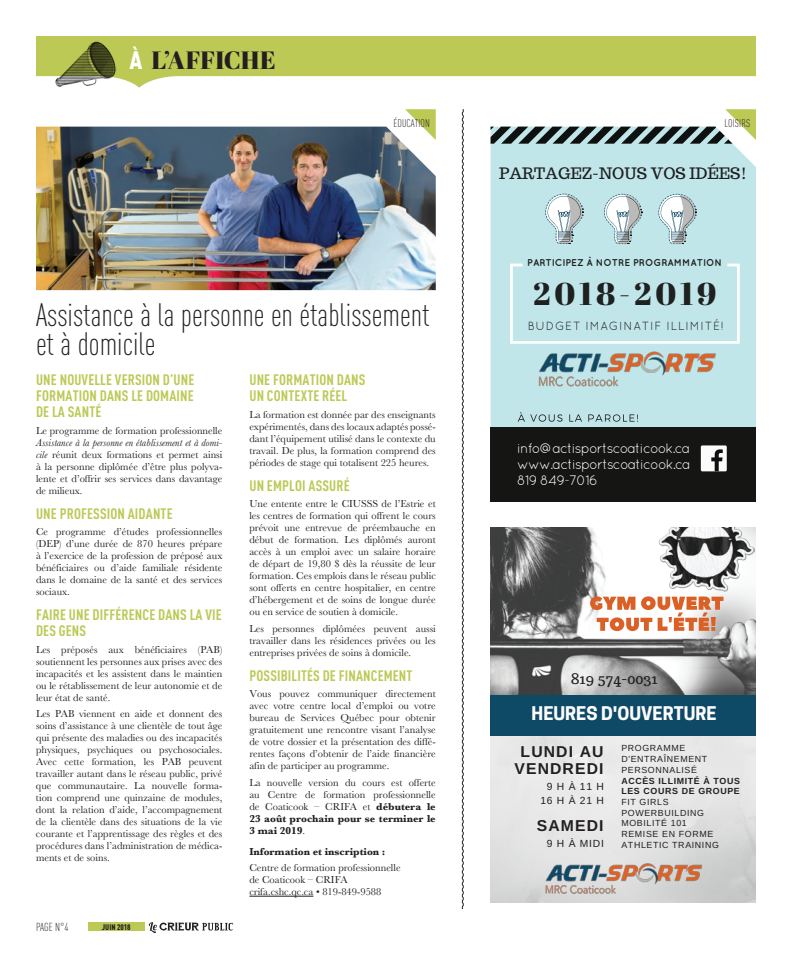
<style>
.page{position:relative;width:792px;height:972px;background:#fff}
.page>*{position:absolute;margin:0;border:0;box-sizing:border-box;transform-origin:0 0}
.t1{font:300 condensed 32px/29px "DINOT";color:#231f20}
.t2{font:31.5px "Abril Fatface";letter-spacing:.12em;color:#1f2020}
.t3{font:25px "Abril Fatface";letter-spacing:.01em;color:#231f20}
.t4{font:700 17.7px "Cooper Hewitt";color:#fdfcfd}
.t5{font:15.7px "Trocchi";color:#1f2020}
.t6{font:700 15.7px/16.7px "Arimo";letter-spacing:.07em;color:#231f20;text-align:center}
.t7{font:700 condensed 15px/16px "DINOT";letter-spacing:.01em;color:#bcc955}
.t8{font:14.8px "Trocchi";color:#231f20}
.t9{font:13.8px/16.2px "Quicksand";letter-spacing:-.06em;color:#fdfcfd;text-align:justify}
.t10{font:11.8px "Quicksand";letter-spacing:.06em;color:#1f2020}
.t11{font:300 condensed 11.5px "DINOT";color:#231f20}
.t12{font:300 condensed 11px "DINOT";letter-spacing:.01em;color:#231f20}
.t13{font:10.5px/12px "Baskerville";color:#231f20;text-align:justify}
.t14{font:700 10.5px "Baskerville";color:#231f20}
.t15{font:10.3px/14.4px "Arimo";letter-spacing:.42em;color:#231f20;text-align:right}
.t16{font:700 9.8px "Quicksand";color:#1f2020}
.t17{font:8.9px/10.7px "Arimo";letter-spacing:.07em;color:#231f20}
.t18{font:700 8.9px/10.7px "Arimo";letter-spacing:.07em;color:#231f20}
.t19{font:900 condensed 8px "DINOT";letter-spacing:.005em;color:#231f20}
.s1{font-family:"DINOT";font-weight:900;font-stretch:condensed;color:#fff}
.s2{font-style:italic}
.s3{font-family:"Bask Old Face"}
.s4{font-weight:700}
</style>
<div class="page">
<svg style="left:36px;top:36px;width:720px;height:52px;fill:#bcc955"></svg>
<img style="left:55px;top:41px;width:62px;height:47px">
<svg style="left:149px;top:922px;width:84px;height:11px"></svg>
<div style="left:88px;top:922px;width:56px;height:9px;background:#bcc955"></div>
<img style="left:491px;top:528px;width:265px;height:167px">
<svg style="left:590px;top:596px;width:134px;height:35px"></svg>
<img style="left:544px;top:861px;width:160px;height:35px">
<div style="left:491px;top:695px;width:265px;height:41px;background:#0e4965"></div>
<img style="left:658px;top:528px;width:96px;height:63px">
<div style="left:491px;top:144px;width:265px;height:284px;background:#c1e6ea"></div>
<div style="left:510px;top:264px;width:230px;height:80px;background:#c1e6ea"></div>
<svg style="left:545px;top:194px;width:38px;height:50px"></svg>
<img style="left:537px;top:349px;width:182px;height:39px">
<svg style="left:604px;top:194px;width:38px;height:50px"></svg>
<svg style="left:658px;top:194px;width:38px;height:50px"></svg>
<svg style="left:518px;top:412px;width:45px;height:10px"></svg>
<svg style="left:569px;top:414px;width:13px;height:8px"></svg>
<svg style="left:588px;top:414px;width:50px;height:8px"></svg>
<div style="left:491px;top:428px;width:265px;height:74px;background:#151514"></div>
<div style="left:701px;top:445px;width:26px;height:26px;background:#fdfcfd"></div>
<svg style="left:711px;top:449px;width:12px;height:22px"></svg>
<svg style="left:491px;top:109px;width:265px;height:35px"></svg>
<svg style="left:405px;top:109px;width:31px;height:18px"></svg>
<svg style="left:462px;top:109px;width:2px;height:801px;background:#8b8989"></svg>
<hr style="left:249px;top:896px;width:64px;height:1px;background:#231f20">
<img style="left:36px;top:127px;width:400px;height:163px">
<h3 class="t3" style="left:129px;top:43px;width:148px"><span class="s1">À</span> L’AFFICHE</h3>
<p class="t12" style="left:393px;top:116px;width:38px">éducation</p>
<p class="t12" style="left:725px;top:116px;width:27px">loisirs</p>
<h3 class="t5" style="left:499px;top:163px;width:250px">PARTAGEZ-NOUS VOS IDÉES!</h3>
<p class="t16" style="left:527px;top:257px;width:196px">PARTICIPEZ À NOTRE PROGRAMMATION</p>
<h1 class="t1" style="left:36px;top:301px;width:395px">Assistance à la personne en établissement et à domicile</h1>
<h3 class="t7" style="left:36px;top:372px;width:160px;text-align:justify">UNE NOUVELLE VERSION D’UNE FORMATION DANS LE DOMAINE DE LA SANTÉ</h3>
<p class="t13" style="left:36px;top:424px;width:188px">Le programme de formation professionnelle</p>
<p class="t13" style="left:36px;top:436px;width:188px"><span class="s2">Assistance à la personne en établissement et à domi&shy;cile</span> réunit deux formations et permet ainsi à la personne diplômée d’être plus polyva&shy;lente et d’offrir ses services dans davantage de milieux.</p>
<h3 class="t7" style="left:36px;top:505px;width:138px">UNE PROFESSION AIDANTE</h3>
<p class="t13" style="left:36px;top:526px;width:188px">Ce programme d’études professionnelles (DEP) d’une durée de 870 heures prépare à l’exercice de la profession de préposé aux bénéficiaires ou d’aide familiale résidente dans le domaine de la santé et des services sociaux.</p>
<h3 class="t7" style="left:36px;top:607px;width:187px">FAIRE UNE DIFFÉRENCE DANS LA VIE<br>DES GENS</h3>
<p class="t13" style="left:36px;top:643px;width:188px">Les préposés aux bénéficiaires (PAB) soutiennent les personnes aux prises avec des incapacités et les assistent dans le maintien ou le rétablissement de leur autonomie et de leur état de santé.</p>
<p class="t13" style="left:36px;top:708px;width:188px">Les PAB viennent en aide et donnent des soins d’assistance à une clientèle de tout âge qui présente des maladies ou des incapacités physiques, psychiques ou psychosociales.<br>Avec cette formation, les PAB peuvent travailler autant dans le réseau public, privé que communautaire. La nouvelle forma&shy;tion comprend une quinzaine de modules, dont la relation d’aide, l’accompagnement de la clientèle dans des situations de la vie courante et l’apprentissage des règles et des procédures dans l’administration de médica&shy;ments et de soins.</p>
<p class="t11" style="left:36px;top:921px;width:5px">PAGE</p>
<p class="t11" style="left:55px;top:921px;width:15px">N°4</p>
<p class="t19" style="left:102px;top:922px;width:30px">juin 2018</p>
<h3 class="t7" style="left:249px;top:372px;width:118px">UNE FORMATION DANS<br>UN CONTEXTE RÉEL</h3>
<p class="t13" style="left:249px;top:408px;width:188px">La formation est donnée par des enseignants expérimentés, dans des locaux adaptés possé&shy;dant l’équipement utilisé dans le contexte du travail. De plus, la formation comprend des périodes de stage qui totalisent 225 heures.</p>
<h3 class="t7" style="left:249px;top:477px;width:102px">UN EMPLOI ASSURÉ</h3>
<p class="t13" style="left:249px;top:498px;width:188px">Une entente entre le CIUSSS de l’Estrie et les centres de formation qui offrent le cours prévoit une entrevue de préembauche en début de formation. Les diplômés auront accès à un emploi avec un salaire horaire de départ de 19,80 <span class="s3">$</span> dès la réussite de leur formation. Ces emplois dans le réseau public sont offerts en centre hospitalier, en centre d’hébergement et de soins de longue durée ou en service de soutien à domicile.</p>
<p class="t13" style="left:249px;top:622px;width:188px">Les personnes diplômées peuvent aussi travailler dans les résidences privées ou les entreprises privées de soins à domicile.</p>
<h3 class="t7" style="left:249px;top:667px;width:165px">POSSIBILITÉS DE FINANCEMENT</h3>
<p class="t13" style="left:249px;top:688px;width:188px">Vous pouvez communiquer directement avec votre centre local d’emploi ou votre bureau de Services Québec pour obtenir gratuitement une rencontre visant l’analyse de votre dossier et la présentation des diffé&shy;rentes façons d’obtenir de l’aide financière afin de participer au programme.</p>
<p class="t13" style="left:249px;top:776px;width:188px">La nouvelle version du cours est offerte au Centre de formation professionnelle de Coaticook – CRIFA et <span class="s4">débutera le 23 août prochain pour se terminer le 3 mai 2019</span>.</p>
<p class="t14" style="left:249px;top:844px;width:138px">Information et inscription :</p>
<p class="t13" style="left:249px;top:862px;width:153px;text-align:left">Centre de formation professionnelle de Coaticook – CRIFA crifa.cshc.qc.ca • 819-849-9588</p>
<h2 class="t2" style="left:533px;top:277px;width:185px">2018-2019</h2>
<p class="t10" style="left:528px;top:319px;width:198px">BUDGET IMAGINATIF ILLIMITÉ!</p>
<h3 class="t9" style="left:517px;top:440px;width:175px">info@actisportscoaticook.ca www.actisportscoaticook.ca 819 849-7016</h3>
<h3 class="t8" style="left:571px;top:669px;width:88px">819 574-0031</h3>
<h3 class="t4" style="left:532px;top:702px;width:186px">HEURES D'OUVERTURE</h3>
<h3 class="t6" style="left:514px;top:744px;width:91px">LUNDI AU<br>VENDREDI</h3>
<p class="t15" style="left:540px;top:779px;width:65px">9HÀ11H<br>16HÀ21H</p>
<h3 class="t6" style="left:537px;top:818px;width:68px">SAMEDI</h3>
<p class="t15" style="left:547px;top:837px;width:59px">9 H À MIDI</p>
<p class="t17" style="left:621px;top:743px;width:88px">PROGRAMME<br>D'ENTRAÎNEMENT<br>PERSONNALISÉ</p>
<p class="t18" style="left:621px;top:775px;width:120px">ACCÈS ILLIMITÉ À TOUS<br>LES COURS DE GROUPE</p>
<p class="t17" style="left:621px;top:797px;width:99px">FIT GIRLS<br>POWERBUILDING<br>MOBILITÉ 101<br>REMISE EN FORME<br>ATHLETIC TRAINING</p>
</div>
